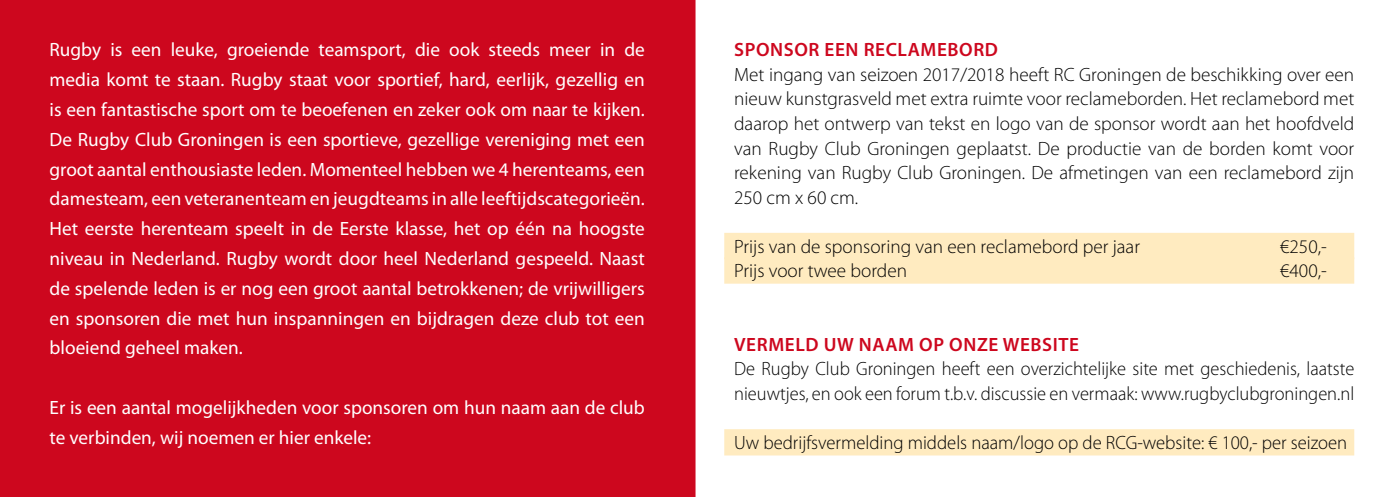
<style>
.page{position:relative;width:1389px;height:497px;background:#fff}
.page>*{position:absolute;margin:0;border:0;box-sizing:border-box;transform-origin:0 0}
.t1{font:19.25px/29.8px "Myriad Pro";color:#fff;text-align:justify}
.t2{font:300 19.25px/24.5px "Myriad Pro";color:#000;text-align:justify}
.t3{font:300 19.25px/24.5px "Myriad Pro";color:#000;scale:.96 1}
.t4{font:600 19.25px "Myriad Pro";letter-spacing:.03em;color:#cd071e}
</style>
<div class="page">
<div style="left:0;top:0;width:696px;height:496px;background:#cd071e"></div>
<div style="left:724px;top:232px;width:630px;height:27px;background:#ffebc0"></div>
<div style="left:724px;top:257px;width:630px;height:26px;background:#ffebc0"></div>
<div style="left:724px;top:428px;width:630px;height:27px;background:#ffebc0"></div>
<p class="t1" style="left:50px;top:35px;width:597px">Rugby is een leuke, groeiende teamsport, die ook steeds meer in de media komt te staan. Rugby staat voor sportief, hard, eerlijk, gezellig en is een fantastische sport om te beoefenen en zeker ook om naar te kijken.<br>De Rugby Club Groningen is een sportieve, gezellige vereniging met een groot aantal enthousiaste leden. Momenteel hebben we 4 herenteams, een damesteam, een veteranenteam en jeugdteams in alle leeftijdscategorieën.<br>Het eerste herenteam speelt in de Eerste klasse, het op één na hoogste niveau in Nederland. Rugby wordt door heel Nederland gespeeld. Naast de spelende leden is er nog een groot aantal betrokkenen; de vrijwilligers en sponsoren die met hun inspanningen en bijdragen deze club tot een bloeiend geheel maken.</p>
<p class="t1" style="left:50px;top:392px;width:597px">Er is een aantal mogelijkheden voor sponsoren om hun naam aan de club te verbinden, wij noemen er hier enkele:</p>
<p class="t4" style="left:734px;top:39px;width:265px">SPONSOR EEN RECLAMEBORD</p>
<p class="t2" style="left:734px;top:62px;width:622px">Met ingang van seizoen 2017/2018 heeft RC Groningen de beschikking over een nieuw kunstgrasveld met extra ruimte voor reclameborden. Het reclamebord met daarop het ontwerp van tekst en logo van de sponsor wordt aan het hoofdveld van Rugby Club Groningen geplaatst. De productie van de borden komt voor rekening van Rugby Club Groningen. De afmetingen van een reclamebord zijn 250 cm x 60 cm.</p>
<p class="t2" style="left:734px;top:234px;width:407px">Prijs van de sponsoring van een reclamebord per jaar</p>
<p class="t2" style="left:1280px;top:234px;width:48px">€250,-</p>
<p class="t2" style="left:734px;top:258px;width:174px">Prijs voor twee borden</p>
<p class="t2" style="left:1280px;top:258px;width:48px">€400,-</p>
<p class="t4" style="left:734px;top:333px;width:346px">VERMELD UW NAAM OP ONZE WEBSITE</p>
<p class="t3" style="left:734px;top:356px;width:647px">De Rugby Club Groningen heeft een overzichtelijke site met geschiedenis, laatste nieuwtjes, en ook een forum t.b.v. discussie en vermaak: www.rugbyclubgroningen.nl</p>
<p class="t2" style="left:734px;top:430px;width:615px">Uw bedrijfsvermelding middels naam/logo op de RCG-website: € 100,- per seizoen</p>
</div>
